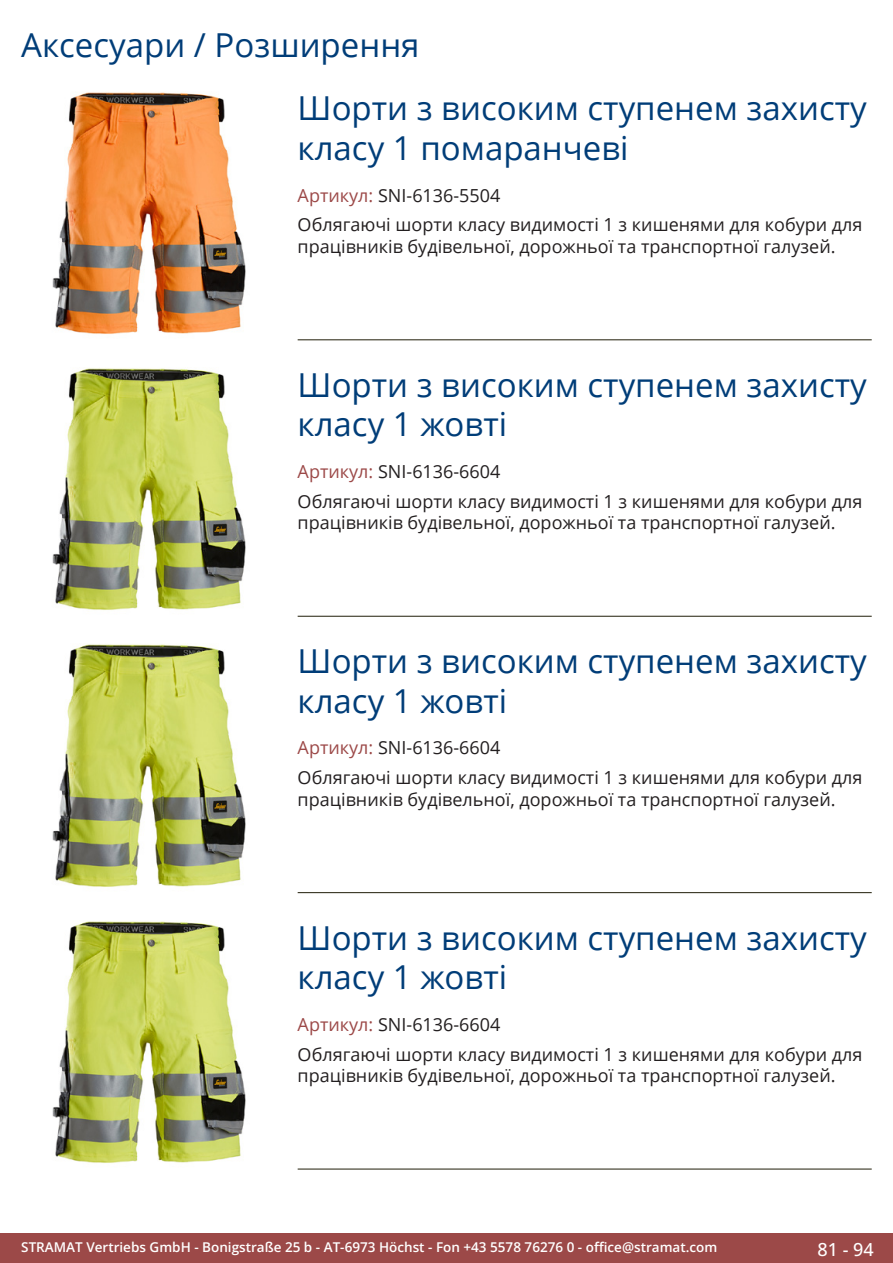
<style>
.page{position:relative;width:893px;height:1263px;background:#fff}
.page>*{position:absolute;margin:0;border:0;box-sizing:border-box;transform-origin:0 0}
.Produkttitel{font:33px/39.6px "Open Sans";color:#003d78}
.RastTitel{font:33px "Open Sans";color:#003d78}
.Beschreibung_Text{font:18px/21.6px "Open Sans";color:#231f20}
.TechDaten_Überschrif{font:18px "Open Sans";color:#231f20}
.t1{font:500 18px "Open Sans";color:#fff}
.t2{font:600 13.5px "Open Sans";color:#fff}
.s1{color:#9c4948}
</style>
<div class="page">
<div style="left:0;top:1233px;width:893px;height:30px;background:#9c4948"></div>
<hr style="left:298px;top:340px;width:574px;height:1px;background:#201d08">
<hr style="left:298px;top:616px;width:574px;height:1px;background:#201d08">
<hr style="left:298px;top:892px;width:574px;height:1px;background:#201d08">
<hr style="left:298px;top:1169px;width:574px;height:1px;background:#201d08">
<img style="left:52px;top:92px;width:194px;height:242px">
<img style="left:52px;top:368px;width:194px;height:242px">
<img style="left:52px;top:644px;width:194px;height:243px">
<img style="left:52px;top:921px;width:194px;height:242px">
<p class="RastTitel" style="left:21px;top:22px;width:400px">Аксесуари / Розширення</p>
<p class="Produkttitel" style="left:298px;top:88px;width:571px">Шорти з високим ступенем захисту класу 1 помаранчеві</p>
<p class="TechDaten_Überschrif" style="left:298px;top:183px;width:204px"><span class="s1">Артикул:</span> SNI-6136-5504</p>
<p class="Beschreibung_Text" style="left:298px;top:214px;width:566px">Облягаючі шорти класу видимості 1 з кишенями для кобури для працівників будівельної, дорожньої та транспортної галузей.</p>
<p class="Produkttitel" style="left:298px;top:364px;width:571px">Шорти з високим ступенем захисту класу 1 жовті</p>
<p class="TechDaten_Überschrif" style="left:298px;top:459px;width:204px"><span class="s1">Артикул:</span> SNI-6136-6604</p>
<p class="Beschreibung_Text" style="left:298px;top:490px;width:566px">Облягаючі шорти класу видимості 1 з кишенями для кобури для працівників будівельної, дорожньої та транспортної галузей.</p>
<p class="Produkttitel" style="left:298px;top:640px;width:571px">Шорти з високим ступенем захисту класу 1 жовті</p>
<p class="TechDaten_Überschrif" style="left:298px;top:735px;width:204px"><span class="s1">Артикул:</span> SNI-6136-6604</p>
<p class="Beschreibung_Text" style="left:298px;top:766px;width:566px">Облягаючі шорти класу видимості 1 з кишенями для кобури для працівників будівельної, дорожньої та транспортної галузей.</p>
<p class="Produkttitel" style="left:298px;top:917px;width:571px">Шорти з високим ступенем захисту класу 1 жовті</p>
<p class="TechDaten_Überschrif" style="left:298px;top:1012px;width:204px"><span class="s1">Артикул:</span> SNI-6136-6604</p>
<p class="Beschreibung_Text" style="left:298px;top:1043px;width:566px">Облягаючі шорти класу видимості 1 з кишенями для кобури для працівників будівельної, дорожньої та транспортної галузей.</p>
<p class="t2" style="left:21px;top:1238px;width:698px">STRAMAT Vertriebs GmbH - Bonigstraße 25 b - AT-6973 Höchst - Fon +43 5578 76276 0 - office@stramat.com</p>
<p class="t1" style="left:817px;top:1237px;width:58px">81 - 94</p>
</div>
